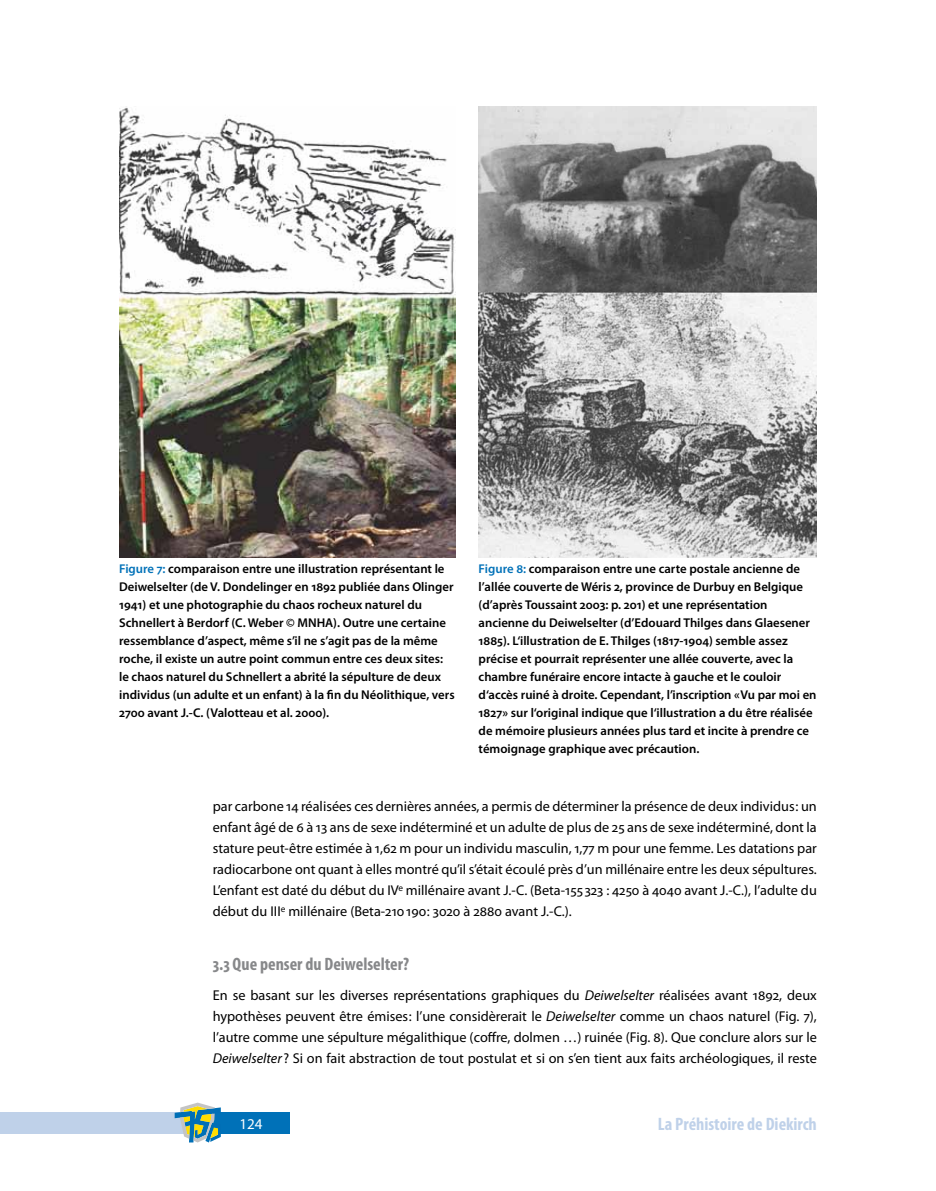
<style>
.page{position:relative;width:936px;height:1191px;background:#fff}
.page>*{position:absolute;margin:0;border:0;box-sizing:border-box;transform-origin:0 0}
.t1{font:700 condensed 18px "Myriad Pro";color:#87888a}
.t2{font:700 condensed 18px "Myriad Pro";color:#bfd1e9}
.t3{font:15px "Myriad Pro";color:#fff}
.t4{font:14.25px/21px "Myriad Pro";color:#000;text-align:justify}
.t5{font:600 12.75px/18px "Myriad Pro";color:#000}
.s1{color:#0071b8}
.s2{font-style:italic}
</style>
<div class="page">
<div style="left:213px;top:1112px;width:76px;height:21px;background:#0071b8"></div>
<div style="left:0;top:1112px;width:213px;height:21px;background:#bfd1e9"></div>
<svg style="left:175px;top:1102px;width:46px;height:40px"></svg>
<img style="left:119px;top:106px;width:336px;height:451px">
<img style="left:478px;top:106px;width:338px;height:451px">
<p class="t5" style="left:119px;top:559px;width:337px"><span class="s1">Figure 7:</span> comparaison entre une illustration représentant le Deiwelselter (de V. Dondelinger en 1892 publiée dans Olinger 1941) et une photographie du chaos rocheux naturel du Schnellert à Berdorf (C. Weber © MNHA). Outre une certaine ressemblance d’aspect, même s’il ne s’agit pas de la même roche, il existe un autre point commun entre ces deux sites: le chaos naturel du Schnellert a abrité la sépulture de deux individus (un adulte et un enfant) à la fin du Néolithique, vers 2700 avant J.-C. (Valotteau et al. 2000).</p>
<p class="t5" style="left:478px;top:559px;width:339px"><span class="s1">Figure 8:</span> comparaison entre une carte postale ancienne de l’allée couverte de Wéris 2, province de Durbuy en Belgique (d’après Toussaint 2003: p. 201) et une représentation ancienne du Deiwelselter (d’Edouard Thilges dans Glaesener 1885). L‘illustration de E. Thilges (1817-1904) semble assez précise et pourrait représenter une allée couverte, avec la chambre funéraire encore intacte à gauche et le couloir d‘accès ruiné à droite. Cependant, l’inscription «Vu par moi en 1827» sur l‘original indique que l‘illustration a du être réalisée de mémoire plusieurs années plus tard et incite à prendre ce témoignage graphique avec précaution.</p>
<p class="t4" style="left:213px;top:795px;width:605px">par carbone 14 réalisées ces dernières années, a permis de déterminer la présence de deux individus: un enfant âgé de 6 à 13 ans de sexe indéterminé et un adulte de plus de 25 ans de sexe indéterminé, dont la stature peut-être estimée à 1,62 m pour un individu masculin, 1,77 m pour une femme. Les datations par radiocarbone ont quant à elles montré qu’il s’était écoulé près d’un millénaire entre les deux sépultures.<br>L’enfant est daté du début du IV<sup>e</sup> millénaire avant J.-C. (Beta-155 323 : 4250 à 4040 avant J.-C.), l’adulte du début du III<sup>e</sup> millénaire (Beta-210190: 3020 à 2880 avant J.-C.).</p>
<h1 class="t1" style="left:213px;top:953px;width:198px">3.3 Que penser du Deiwelselter?</h1>
<p class="t4" style="left:213px;top:984px;width:605px">En se basant sur les diverses représentations graphiques du <span class="s2">Deiwelselter</span> réalisées avant 1892, deux hypothèses peuvent être émises: l’une considèrerait le <span class="s2">Deiwelselter</span> comme un chaos naturel (Fig. 7), l’autre comme une sépulture mégalithique (coffre, dolmen …) ruinée (Fig. 8). Que conclure alors sur le <span class="s2">Deiwelselter</span>? Si on fait abstraction de tout postulat et si on s’en tient aux faits archéologiques, il reste</p>
<p class="t3" style="left:239px;top:1114px;width:25px">124</p>
<h1 class="t2" style="left:657px;top:1112px;width:160px">La Préhistoire de Diekirch</h1>
</div>
